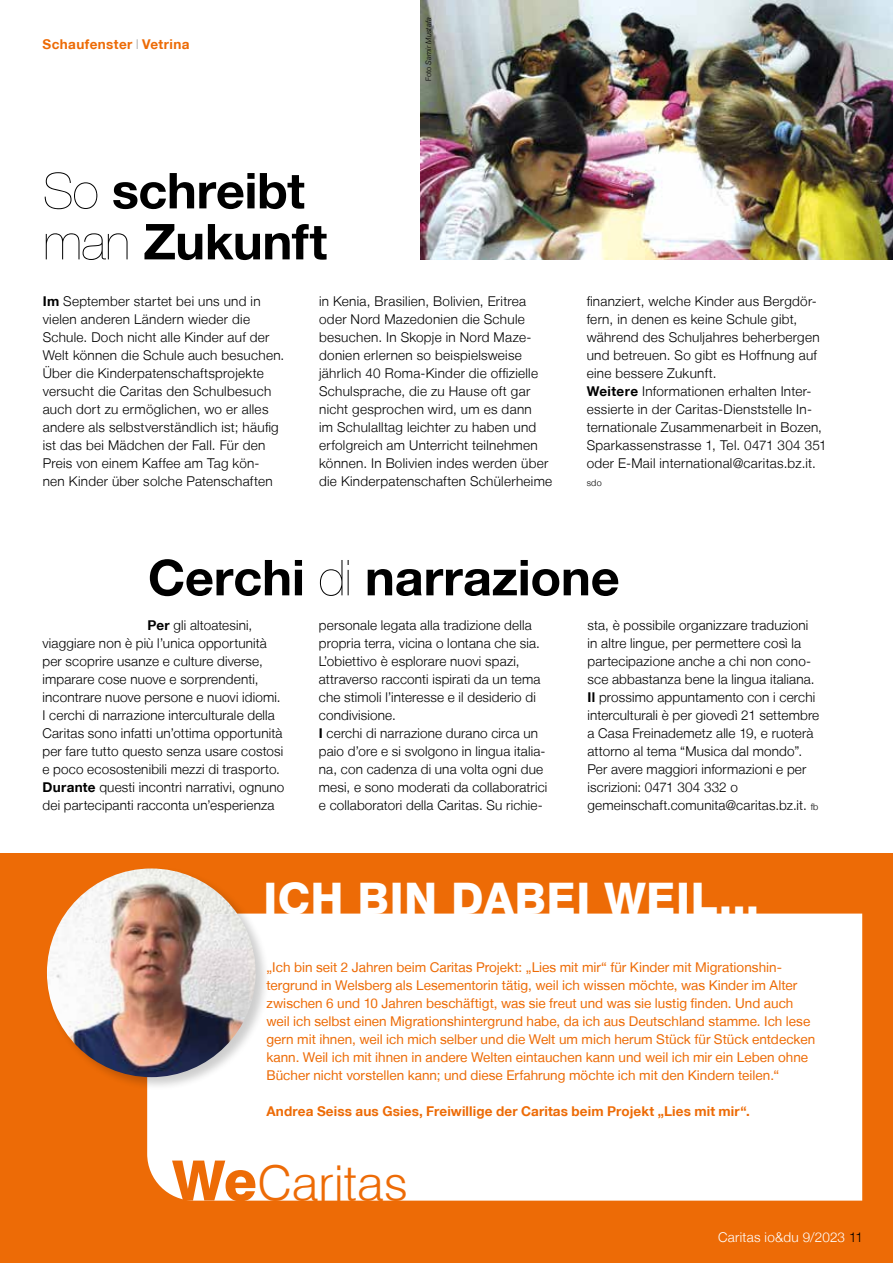
<style>
.page{position:relative;width:893px;height:1263px;background:#fff}
.page>*{position:absolute;margin:0;border:0;box-sizing:border-box;transform-origin:0 0}
.t1{font:700 49.5px/51px "Helvetica Neue LT";letter-spacing:-.005em;color:#000}
.t2{font:300 49.5px "Swiss 721 BT";color:#ed6b06}
.t3{font:800 43.5px "Swiss 721 BT";letter-spacing:.01em;color:#fff}
.t4{font:300 13.5px/18px "Helvetica Neue LT";letter-spacing:.015em;color:#000}
.t5{font:13.5px/18px "Helvetica Neue LT";color:#ed6b06}
.t6{font:700 13.5px "Helvetica Neue LT";letter-spacing:.01em;color:#ed6b06}
.t7{font:700 13.5px "Helvetica Neue LT";letter-spacing:.03em;color:#ed6b06}
.t8{font:300 13.5px "Helvetica Neue LT";letter-spacing:.02em;color:#fff}
.t9{font:300 9px "Helvetica Neue LT";color:#000}
.t10{font:italic 300 7.5px "Helvetica Neue LT";letter-spacing:.015em;color:#000}
.s1{font-weight:200;color:#000}
.s2{font-style:normal}
.s3{font-weight:200}
.s4{font-weight:700}
.s5{font-size:9px}
.s6{font-weight:800;font-size:55.5px}
.s7{color:#000}
</style>
<div class="page">
<div style="left:0;top:853px;width:893px;height:410px;background:#ed6b06"></div>
<div style="left:147px;top:913px;width:715px;height:287px;background:#fff"></div>
<div style="left:45px;top:866px;width:225px;height:225px;background:#000;opacity:.2"></div>
<img style="left:47px;top:868px;width:209px;height:209px;border-radius:104px">
<img style="left:420px;top:0;width:473px;height:259px">
<p class="t7" style="left:43px;top:36px;width:149px">Schaufenster <span class="s1">I</span> Vetrina</p>
<p class="t10" style="left:424px;top:81px;width:65px;rotate:-90deg"><span class="s2">Foto</span> Samir Mustafa</p>
<h1 class="t1" style="left:43px;top:164px;width:286px"><span class="s3">So</span> schreibt <span class="s3">man</span> Zukunft</h1>
<p class="t4" style="left:43px;top:292px;width:243px"><span class="s4">Im</span> September startet bei uns und in vielen anderen Ländern wieder die Schule. Doch nicht alle Kinder auf der Welt können die Schule auch besuchen.<br>Über die Kinderpatenschaftsprojekte versucht die Caritas den Schulbesuch auch dort zu ermöglichen, wo er alles andere als selbstverständlich ist; häufig ist das bei Mädchen der Fall. Für den Preis von einem Kaffee am Tag kön&shy;nen Kinder über solche Patenschaften</p>
<p class="t4" style="left:319px;top:292px;width:235px">in Kenia, Brasilien, Bolivien, Eritrea oder Nord Mazedonien die Schule besuchen. In Skopje in Nord Maze&shy;donien erlernen so beispielsweise jährlich 40 Roma-Kinder die offizielle Schulsprache, die zu Hause oft gar nicht gesprochen wird, um es dann<br>im Schulalltag leichter zu haben und erfolgreich am Unterricht teilnehmen können. In Bolivien indes werden über die Kinderpatenschaften Schülerheime</p>
<p class="t4" style="left:587px;top:292px;width:241px">finanziert, welche Kinder aus Bergdör&shy;fern, in denen es keine Schule gibt, während des Schuljahres beherbergen und betreuen. So gibt es Hoffnung auf eine bessere Zukunft.<br><span class="s4">Weitere</span> Informationen erhalten Inter&shy;essierte in der Caritas-Dienststelle In&shy;ternationale Zusammenarbeit in Bozen, Sparkassenstrasse 1, Tel. 0471 304 351 oder E-Mail international@caritas.bz.it.</p>
<p class="t9" style="left:587px;top:477px;width:17px">sdo</p>
<h1 class="t1" style="left:148px;top:551px;width:473px">Cerchi <span class="s3">di</span> narrazione</h1>
<p class="t4" style="left:43px;top:616px;width:243px;text-indent:105px"><span class="s4">Per</span> gli altoatesini, viaggiare non è più l’unica opportunità per scoprire usanze e culture diverse, imparare cose nuove e sorprendenti, incontrare nuove persone e nuovi idiomi.<br>I cerchi di narrazione interculturale della Caritas sono infatti un’ottima opportunità per fare tutto questo senza usare costosi e poco ecosostenibili mezzi di trasporto.<br><span class="s4">Durante</span> questi incontri narrativi, ognuno dei partecipanti racconta un’esperienza</p>
<p class="t4" style="left:319px;top:616px;width:230px">personale legata alla tradizione della propria terra, vicina o lontana che sia.<br>L’obiettivo è esplorare nuovi spazi, attraverso racconti ispirati da un tema che stimoli l’interesse e il desiderio di condivisione.<br><span class="s4">I</span> cerchi di narrazione durano circa un paio d’ore e si svolgono in lingua italia&shy;na, con cadenza di una volta ogni due mesi, e sono moderati da collaboratrici e collaboratori della Caritas. Su richie-</p>
<p class="t4" style="left:588px;top:616px;width:233px">sta, è possibile organizzare traduzioni in altre lingue, per permettere così la partecipazione anche a chi non cono&shy;sce abbastanza bene la lingua italiana.<br><span class="s4">Il</span> prossimo appuntamento con i cerchi interculturali è per giovedì 21 settembre a Casa Freinademetz alle 19, e ruoterà attorno al tema “Musica dal mondo”.<br>Per avere maggiori informazioni e per iscrizioni: 0471 304 332 o gemeinschaft.comunita@caritas.bz.it. <span class="s5">fb</span></p>
<h2 class="t3" style="left:263px;top:872px;width:497px">ICH BIN DABEI WEIL...</h2>
<p class="t5" style="left:266px;top:958px;width:550px">„Ich bin seit 2 Jahren beim Caritas Projekt: „Lies mit mir“ für Kinder mit Migrationshin&shy;tergrund in Welsberg als Lesementorin tätig, weil ich wissen möchte, was Kinder im Alter zwischen 6 und 10 Jahren beschäftigt, was sie freut und was sie lustig finden. Und auch weil ich selbst einen Migrationshintergrund habe, da ich aus Deutschland stamme. Ich lese gern mit ihnen, weil ich mich selber und die Welt um mich herum Stück für Stück entdecken kann. Weil ich mit ihnen in andere Welten eintauchen kann und weil ich mir ein Leben ohne Bücher nicht vorstellen kann; und diese Erfahrung möchte ich mit den Kindern teilen.“</p>
<p class="t6" style="left:266px;top:1103px;width:485px">Andrea Seiss aus Gsies, Freiwillige der Caritas beim Projekt „Lies mit mir“.</p>
<h1 class="t2" style="left:172px;top:1153px;width:237px"><span class="s6">We</span>Caritas</h1>
<p class="t8" style="left:718px;top:1229px;width:146px">Caritas io&amp;du 9/2023 <span class="s7">11</span></p>
</div>
